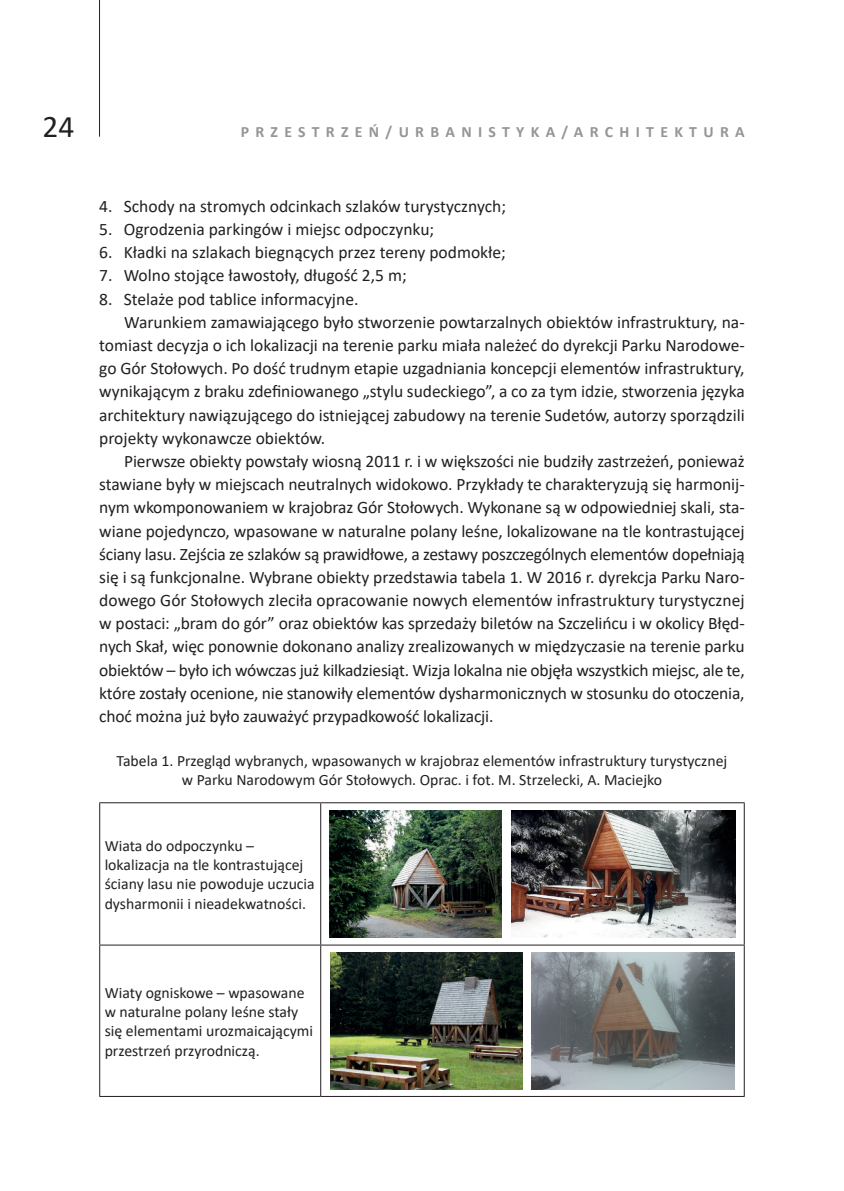
<style>
.page{position:relative;width:844px;height:1191px;background:#fff}
.page>*{position:absolute;margin:0;border:0;box-sizing:border-box;transform-origin:0 0}
.t1{font:31.5px "Calibri";color:#231f20}
.Akapit_pol{font:17.5px/23.1px "Calibri";letter-spacing:-.01em;color:#231f20;text-align:justify}
.wyliczenie_numer{font:17.5px "Calibri";color:#231f20}
.tabela_tekst{font:15.75px/19.2px "Calibri";color:#231f20}
.tabela_tytuł{font:15.75px/19.2px "Calibri";color:#231f20;text-align:center}
.t2{font:700 15.75px "Calibri";letter-spacing:.4em;color:#939598}
</style>
<div class="page">
<hr style="left:99px;top:0;width:1px;height:137px;background:#231f20">
<hr style="left:99px;top:802px;width:221px;height:1px;background:#231f20">
<hr style="left:99px;top:803px;width:1px;height:141px;background:#231f20">
<hr style="left:320px;top:802px;width:424px;height:1px;background:#231f20">
<hr style="left:320px;top:803px;width:1px;height:141px;background:#231f20">
<hr style="left:743px;top:803px;width:1px;height:141px;background:#231f20">
<hr style="left:99px;top:944px;width:221px;height:1px;background:#231f20">
<hr style="left:99px;top:945px;width:1px;height:151px;background:#231f20">
<hr style="left:320px;top:944px;width:424px;height:1px;background:#231f20">
<hr style="left:320px;top:945px;width:1px;height:151px;background:#231f20">
<hr style="left:743px;top:945px;width:1px;height:151px;background:#231f20">
<hr style="left:99px;top:1096px;width:221px;height:1px;background:#231f20">
<hr style="left:320px;top:1096px;width:424px;height:1px;background:#231f20">
<img style="left:330px;top:810px;width:171px;height:127px">
<img style="left:511px;top:810px;width:223px;height:127px">
<img style="left:331px;top:952px;width:191px;height:137px">
<img style="left:531px;top:952px;width:202px;height:137px">
<h1 class="t1" style="left:42px;top:104px;width:33px">24</h1>
<p class="t2" style="left:240px;top:120px;width:505px">PRZESTRZEŃ/URBANISTYKA/ARCHITEKTURA</p>
<p class="wyliczenie_numer" style="left:99px;top:194px;width:408px">4. Schody na stromych odcinkach szlaków turystycznych;</p>
<p class="wyliczenie_numer" style="left:99px;top:217px;width:336px">5. Ogrodzenia parkingów i miejsc odpoczynku;</p>
<p class="wyliczenie_numer" style="left:99px;top:240px;width:408px">6. Kładki na szlakach biegnących przez tereny podmokłe;</p>
<p class="wyliczenie_numer" style="left:99px;top:263px;width:309px">7. Wolno stojące ławostoły, długość 2,5 m;</p>
<p class="wyliczenie_numer" style="left:99px;top:286px;width:260px">8. Stelaże pod tablice informacyjne.</p>
<p class="Akapit_pol" style="left:99px;top:310px;width:646px;text-indent:25px">Warunkiem zamawiającego było stworzenie powtarzalnych obiektów infrastruktury, na&shy;tomiast decyzja o ich lokalizacji na terenie parku miała należeć do dyrekcji Parku Narodowe&shy;go Gór Stołowych. Po dość trudnym etapie uzgadniania koncepcji elementów infrastruktury, wynikającym z braku zdefiniowanego „stylu sudeckiego”, a co za tym idzie, stworzenia języka architektury nawiązującego do istniejącej zabudowy na terenie Sudetów, autorzy sporządzili projekty wykonawcze obiektów.</p>
<p class="Akapit_pol" style="left:99px;top:449px;width:646px;text-indent:25px">Pierwsze obiekty powstały wiosną 2011 r. i w większości nie budziły zastrzeżeń, ponieważ stawiane były w miejscach neutralnych widokowo. Przykłady te charakteryzują się harmonij&shy;nym wkomponowaniem w krajobraz Gór Stołowych. Wykonane są w odpowiedniej skali, sta&shy;wiane pojedynczo, wpasowane w naturalne polany leśne, lokalizowane na tle kontrastującej ściany lasu. Zejścia ze szlaków są prawidłowe, a zestawy poszczególnych elementów dopełniają się i są funkcjonalne. Wybrane obiekty przedstawia tabela 1. W 2016 r. dyrekcja Parku Naro&shy;dowego Gór Stołowych zleciła opracowanie nowych elementów infrastruktury turystycznej w postaci: „bram do gór” oraz obiektów kas sprzedaży biletów na Szczelińcu i w okolicy Błęd&shy;nych Skał, więc ponownie dokonano analizy zrealizowanych w międzyczasie na terenie parku obiektów – było ich wówczas już kilkadziesiąt. Wizja lokalna nie objęła wszystkich miejsc, ale te, które zostały ocenione, nie stanowiły elementów dysharmonicznych w stosunku do otoczenia, choć można już było zauważyć przypadkowość lokalizacji.</p>
<p class="tabela_tytuł" style="left:117px;top:751px;width:612px">Tabela 1. Przegląd wybranych, wpasowanych w krajobraz elementów infrastruktury turystycznej w Parku Narodowym Gór Stołowych. Oprac. i fot. M. Strzelecki, A. Maciejko</p>
<p class="tabela_tekst" style="left:105px;top:835px;width:211px">Wiata do odpoczynku – lokalizacja na tle kontrastującej ściany lasu nie powoduje uczucia dysharmonii i nieadekwatności.</p>
<p class="tabela_tekst" style="left:105px;top:982px;width:210px">Wiaty ogniskowe – wpasowane w naturalne polany leśne stały się elementami urozmaicającymi przestrzeń przyrodniczą.</p>
</div>
